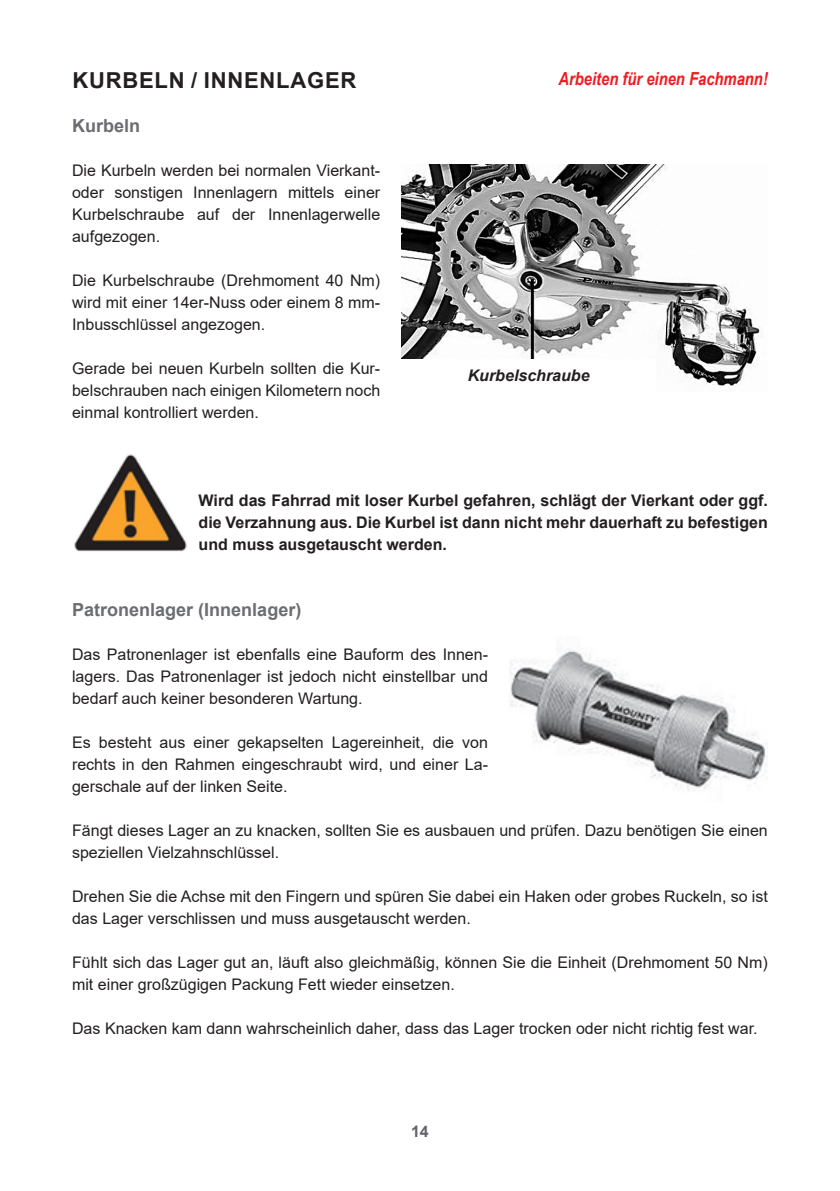
<style>
.page{position:relative;width:840px;height:1191px;background:#fff}
.page>*{position:absolute;margin:0;border:0;box-sizing:border-box;transform-origin:0 0}
.Kapitel-Titel{font:700 22px "Arial";letter-spacing:.035em;color:#231f20}
.Kapitel-Untertitel{font:700 18px "Arial";color:#6c6d70}
.Fließtext{font:italic 700 18px "Arial Narrow";color:#ee1d23}
.Fließtext-2{font:16px/22px "Arial";color:#231f20;text-align:justify}
.Fließtext-3{font:700 16px/22px "Arial";color:#231f20;text-align:justify}
.Bildtext_groß{font:italic 700 16px "Arial";color:#231f20}
.t1{font:700 16px "Arial";color:#636366}
</style>
<div class="page">
<img style="left:74px;top:454px;width:113px;height:97px">
<img style="left:509px;top:649px;width:257px;height:142px">
<img style="left:401px;top:164px;width:362px;height:224px">
<div style="left:401px;top:359px;width:254px;height:32px;background:#fff"></div>
<p class="Kapitel-Titel" style="left:72px;top:65px;width:285px">KURBELN / INNENLAGER</p>
<p class="Kapitel-Untertitel" style="left:72px;top:113px;width:70px">Kurbeln</p>
<p class="Fließtext-2" style="left:72px;top:159px;width:309px">Die Kurbeln werden bei normalen Vierkant&shy;oder sonstigen Innenlagern mittels einer Kurbelschraube auf der Innenlagerwelle aufgezogen.</p>
<p class="Fließtext-2" style="left:72px;top:269px;width:309px">Die Kurbelschraube (Drehmoment 40 Nm) wird mit einer 14er-Nuss oder einem 8 mm-Inbusschlüssel angezogen.</p>
<p class="Fließtext-2" style="left:72px;top:357px;width:309px">Gerade bei neuen Kurbeln sollten die Kur&shy;belschrauben nach einigen Kilometern noch einmal kontrolliert werden.</p>
<p class="Fließtext" style="left:558px;top:65px;width:211px">Arbeiten für einen Fachmann!</p>
<p class="Bildtext_groß" style="left:467px;top:364px;width:123px">Kurbelschraube</p>
<p class="Fließtext-3" style="left:198px;top:490px;width:570px">Wird das Fahrrad mit loser Kurbel gefahren, schlägt der Vierkant oder ggf. die Verzahnung aus. Die Kurbel ist dann nicht mehr dauerhaft zu befestigen und muss ausgetauscht werden.</p>
<p class="Kapitel-Untertitel" style="left:72px;top:597px;width:231px">Patronenlager (Innenlager)</p>
<p class="Fließtext-2" style="left:72px;top:643px;width:417px">Das Patronenlager ist ebenfalls eine Bauform des Innen&shy;lagers. Das Patronenlager ist jedoch nicht einstellbar und bedarf auch keiner besonderen Wartung.</p>
<p class="Fließtext-2" style="left:72px;top:731px;width:417px">Es besteht aus einer gekapselten Lagereinheit, die von rechts in den Rahmen eingeschraubt wird, und einer La&shy;gerschale auf der linken Seite.</p>
<p class="Fließtext-2" style="left:72px;top:819px;width:696px">Fängt dieses Lager an zu knacken, sollten Sie es ausbauen und prüfen. Dazu benötigen Sie einen speziellen Vielzahnschlüssel.</p>
<p class="Fließtext-2" style="left:72px;top:885px;width:697px">Drehen Sie die Achse mit den Fingern und spüren Sie dabei ein Haken oder grobes Ruckeln, so ist das Lager verschlissen und muss ausgetauscht werden.</p>
<p class="Fließtext-2" style="left:72px;top:951px;width:697px">Fühlt sich das Lager gut an, läuft also gleichmäßig, können Sie die Einheit (Drehmoment 50 Nm) mit einer großzügigen Packung Fett wieder einsetzen.</p>
<p class="Fließtext-2" style="left:72px;top:1017px;width:686px">Das Knacken kam dann wahrscheinlich daher, dass das Lager trocken oder nicht richtig fest war.</p>
<p class="t1" style="left:411px;top:1120px;width:19px">14</p>
</div>
